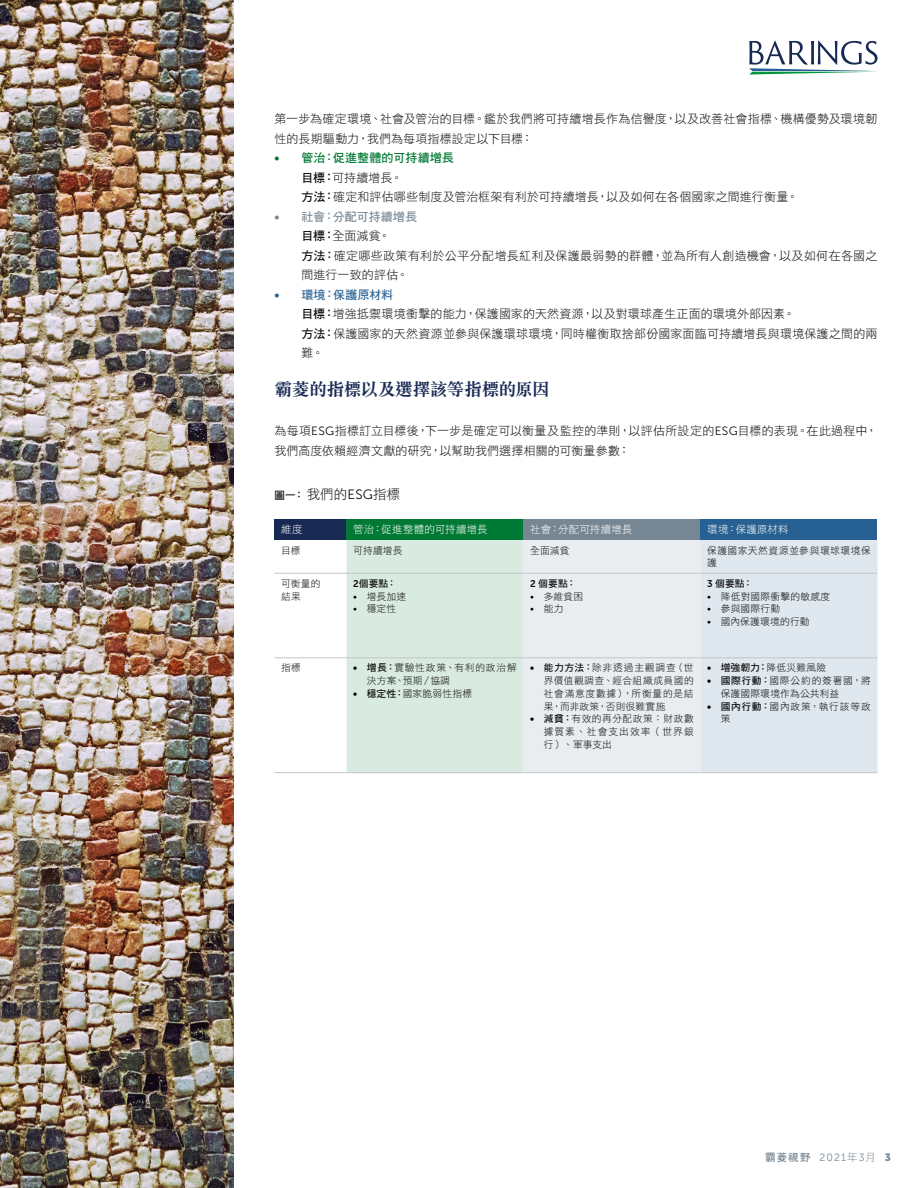
<style>
.page{position:relative;width:918px;height:1188px;background:#fff}
.page>*{position:absolute;margin:0;border:0;box-sizing:border-box;transform-origin:0 0}
.t1{font:700 18px "M Sung HK";letter-spacing:-.045em;color:#182a54}
.t2{font:13.5px "DF Hei HK W3";color:#0d0d0d}
.t3{font:12px/19.5px "DF Hei HK W3";letter-spacing:.015em;color:#0d0d0d}
.t4{font:12px "DF Hei HK W7";letter-spacing:.005em;color:#007934}
.t5{font:12px "DF Hei HK W7";color:#7d8c98}
.t6{font:12px "DF Hei HK W7";letter-spacing:.01em;color:#316897}
.Disclosure_Body_Copy{font:10.5px "DF Hei HK W3";letter-spacing:.015em;color:#fff}
.t7{font:10.5px "Museo Sans 300";color:#768693}
.t8{font:9.75px/12.8px "DF Hei HK W3";letter-spacing:.04em;color:#0d0d0d}
.t9{font:9.75px/12.8px "DF Hei HK W3";letter-spacing:.065em;color:#0d0d0d}
.t10{font:9.75px/12.8px "DF Hei HK W3";letter-spacing:.06em;color:#0d0d0d}
.t11{font:9.75px/12.8px "DF Hei HK W3";letter-spacing:.08em;color:#0d0d0d}
.t12{font:9.75px "DF Hei HK W7";letter-spacing:.015em;color:#0d0d0d}
.t13{font:9.75px "DF Hei HK W3";letter-spacing:.02em;color:#0d0d0d}
.t14{font:9.75px "DF Hei HK W3";letter-spacing:.015em;color:#0d0d0d}
.s1{font-family:"Museo Sans 700"}
.s2{font-family:"DF Hei HK W7"}
.s3{font-family:"Museo Sans 700";color:#768693}
.s4{font-family:"Museo Sans 700";color:#276092}
.s5{font-family:"Museo Sans 300"}
.s6{font-family:"DF Hei HK W7";font-size:10.5px}
.s7{font-family:"Museo Sans 300";color:#000}
.s8{font-family:"Museo Sans 700";color:#000}
.s9{font-family:"DF Hei HK W3"}
.s10{font-family:"Museo Sans 900"}
</style>
<div class="page">
<svg style="left:749px;top:40px;width:129px;height:35px"></svg>
<div style="left:274px;top:519px;width:72px;height:21px;background:#182a54"></div>
<div style="left:346px;top:519px;width:178px;height:21px;background:#007934"></div>
<div style="left:524px;top:519px;width:176px;height:21px;background:#768693"></div>
<div style="left:700px;top:519px;width:178px;height:21px;background:#276092"></div>
<svg style="left:346px;top:540px;width:532px;height:232px;background:#e0eae9"></svg>
<hr style="left:274px;top:573px;width:72px;height:1px;background:#c3c6c8">
<hr style="left:346px;top:573px;width:178px;height:1px;background:#c3c6c8">
<hr style="left:524px;top:573px;width:176px;height:1px;background:#c3c6c8">
<hr style="left:700px;top:573px;width:178px;height:1px;background:#c3c6c8">
<hr style="left:274px;top:658px;width:72px;height:1px;background:#c3c6c8">
<hr style="left:346px;top:658px;width:178px;height:1px;background:#c3c6c8">
<hr style="left:524px;top:658px;width:176px;height:1px;background:#c3c6c8">
<hr style="left:700px;top:658px;width:178px;height:1px;background:#c3c6c8">
<hr style="left:274px;top:772px;width:72px;height:1px;background:#c3c6c8">
<hr style="left:346px;top:772px;width:178px;height:1px;background:#c3c6c8">
<hr style="left:524px;top:772px;width:176px;height:1px;background:#c3c6c8">
<hr style="left:700px;top:772px;width:178px;height:1px;background:#c3c6c8">
<img style="left:0;top:0;width:234px;height:1188px">
<p class="t3" style="left:274px;top:109px;width:604px">第一步為確定環境、社會及管治的目標。鑑於我們將可持續增長作為信譽度，以及改善社會指標、機構優勢及環境韌性的長期驅動力，我們為每項指標設定以下目標：</p>
<p class="t4" style="left:274px;top:151px;width:181px"><span class="s1">•</span> 管治：促進整體的可持續增長</p>
<p class="t3" style="left:302px;top:167px;width:499px"><span class="s2">目標：</span>可持續增長。<br><span class="s2">方法：</span>確定和評估哪些制度及管治框架有利於可持續增長，以及如何在各個國家之間進行衡量。</p>
<p class="t5" style="left:274px;top:210px;width:144px"><span class="s3">•</span> 社會：分配可持續增長</p>
<p class="t3" style="left:302px;top:226px;width:91px"><span class="s2">目標：</span>全面減貧。</p>
<p class="t3" style="left:302px;top:245px;width:577px"><span class="s2">方法：</span>確定哪些政策有利於公平分配增長紅利及保護最弱勢的群體，並為所有人創造機會，以及如何在各國之間進行一致的評估。</p>
<p class="t6" style="left:274px;top:288px;width:120px"><span class="s4">•</span> 環境：保護原材料</p>
<p class="t3" style="left:302px;top:304px;width:495px"><span class="s2">目標：</span>增強抵禦環境衝擊的能力，保護國家的天然資源，以及對環球產生正面的環境外部因素。</p>
<p class="t3" style="left:302px;top:323px;width:578px"><span class="s2">方法：</span>保護國家的天然資源並參與保護環球環境，同時權衡取捨部份國家面臨可持續增長與環境保護之間的兩難。</p>
<p class="t1" style="left:274px;top:377px;width:277px">霸菱的指標以及選擇該等指標的原因</p>
<p class="t3" style="left:274px;top:421px;width:605px">為每項<span class="s5">ESG</span>指標訂立目標後，下一步是確定可以衡量及監控的準則，以評估所設定的<span class="s5">ESG</span>目標的表現。在此過程中，我們高度依賴經濟文獻的研究，以幫助我們選擇相關的可衡量參數：</p>
<p class="t2" style="left:274px;top:487px;width:127px"><span class="s6">圖一：</span>我們的<span class="s5">ESG</span>指標</p>
<p class="Disclosure_Body_Copy" style="left:281px;top:524px;width:23px">維度</p>
<p class="Disclosure_Body_Copy" style="left:353px;top:524px;width:136px">管治：促進整體的可持續增長</p>
<p class="Disclosure_Body_Copy" style="left:530px;top:524px;width:104px">社會：分配可持續增長</p>
<p class="Disclosure_Body_Copy" style="left:707px;top:524px;width:83px">環境：保護原材料</p>
<p class="t8" style="left:281px;top:544px;width:21px">目標</p>
<p class="t8" style="left:353px;top:544px;width:51px">可持續增長</p>
<p class="t8" style="left:530px;top:544px;width:41px">全面減貧</p>
<p class="t10" style="left:707px;top:544px;width:165px">保護國家天然資源並參與環球環境保護</p>
<p class="t8" style="left:281px;top:577px;width:41px">可衡量的結果</p>
<p class="t12" style="left:353px;top:578px;width:45px"><span class="s1">2</span>個要點：</p>
<p class="t12" style="left:530px;top:578px;width:47px"><span class="s1">2</span> 個要點：</p>
<p class="t8" style="left:530px;top:590px;width:54px"><span class="s7">•</span> 多維貧困</p>
<p class="t8" style="left:530px;top:602px;width:35px"><span class="s7">•</span> 能力</p>
<p class="t12" style="left:707px;top:578px;width:47px"><span class="s1">3</span> 個要點：</p>
<p class="t13" style="left:707px;top:591px;width:125px"><span class="s7">•</span> 降低對國際衝擊的敏感度</p>
<p class="t8" style="left:707px;top:602px;width:74px"><span class="s7">•</span> 參與國際行動</p>
<p class="t14" style="left:707px;top:616px;width:104px"><span class="s7">•</span> 國內保護環境的行動</p>
<p class="t8" style="left:353px;top:590px;width:55px"><span class="s7">•</span> 增長加速</p>
<p class="t8" style="left:353px;top:602px;width:44px"><span class="s7">•</span> 穩定性</p>
<p class="t8" style="left:281px;top:661px;width:21px">指標</p>
<p class="t9" style="left:367px;top:661px;width:152px;text-indent:-14px"><span class="s8">•</span> <span class="s2">增長：</span>實驗性政策、有利的政治解決方案、預期／協調</p>
<p class="t8" style="left:353px;top:687px;width:120px"><span class="s8">•</span> <span class="s2">穩定性：</span>國家脆弱性指標</p>
<p class="t8" style="left:544px;top:661px;width:152px;text-align:justify;text-indent:-14px"><span class="s8">•</span> <span class="s2">能力方法：</span>除非透過主觀調查（世界價值觀調查、經合組織成員國的社會滿意度數據），所衡量的是結果，而非政策，否則很難實施</p>
<p class="t8" style="left:544px;top:712px;width:152px;text-align:justify;text-indent:-14px"><span class="s8">•</span> <span class="s2">減貧：</span>有效的再分配政策：財政數據質素、社會支出效率（世界銀行）、軍事支出</p>
<p class="t8" style="left:707px;top:661px;width:121px"><span class="s8">•</span> <span class="s2">增強韌力：</span>降低災難風險</p>
<p class="t8" style="left:721px;top:674px;width:151px;text-indent:-14px"><span class="s8">•</span> <span class="s2">國際行動：</span>國際公約的簽署國，將保護國際環境作為公共利益</p>
<p class="t11" style="left:721px;top:700px;width:152px;text-indent:-14px"><span class="s8">•</span> <span class="s2">國內行動：</span>國內政策，執行該等政策</p>
<p class="t7" style="left:765px;top:1152px;width:127px"><span class="s2">霸菱視野</span> 2021<span class="s9">年</span>3<span class="s9">月</span> <span class="s10">3</span></p>
</div>
